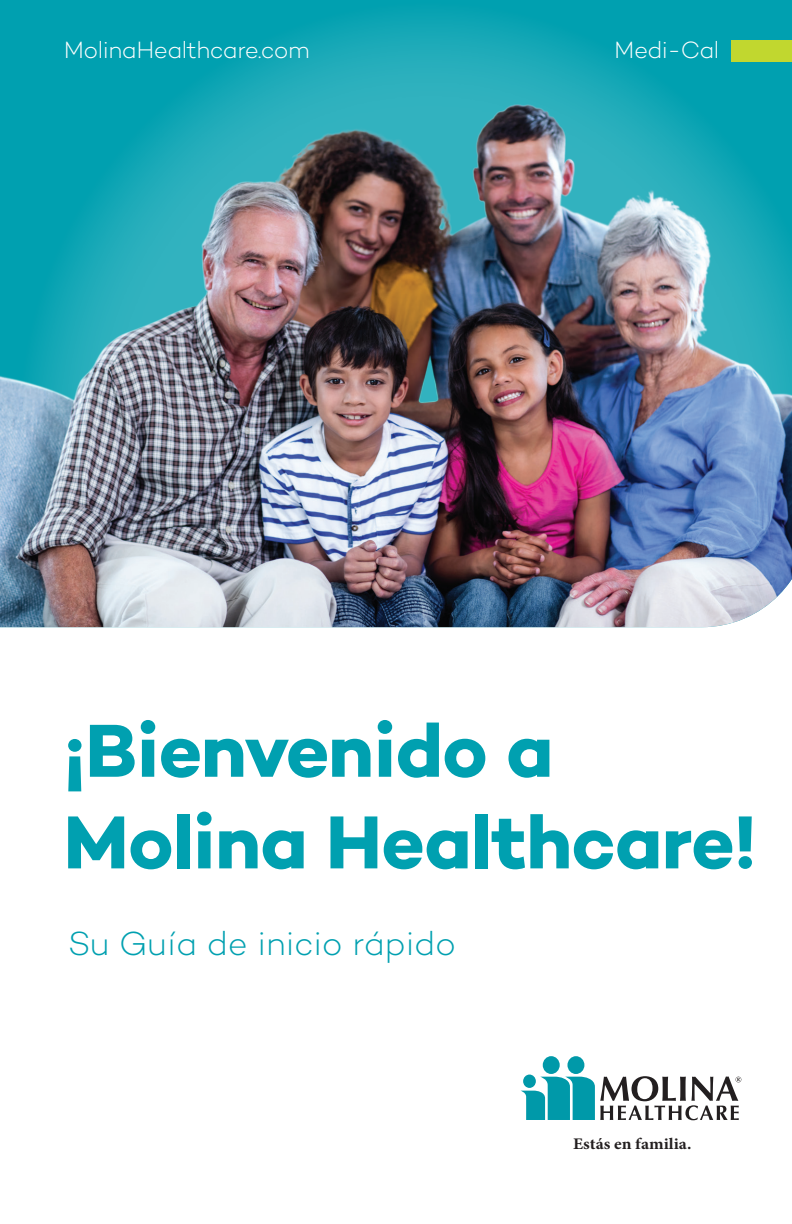
<style>
.page{position:relative;width:792px;height:1224px;background:#fff}
.page>*{position:absolute;margin:0;border:0;box-sizing:border-box;transform-origin:0 0}
.t1{font:700 76.4px/91.6px "Campton";letter-spacing:-.01em;color:#00a0b0}
.t2{font:300 34px "Campton";color:#00a0b0}
.t3{font:300 24px "Campton";letter-spacing:-.02em;color:#fff}
.t4{font:700 16.2px "Minion Pro";color:#231f20;scale:1.07 1}
</style>
<div class="page">
<svg style="left:18px;top:3px;width:774px;height:88px;background:#0aa3b3"></svg>
<img style="left:0;top:91px;width:792px;height:536px">
<div style="left:731px;top:40px;width:61px;height:22px;background:#c1d72f"></div>
<div style="left:567px;top:1056px;width:17px;height:18px;background:#0099a9;border-radius:50%"></div>
<div style="left:543px;top:1056px;width:17px;height:18px;background:#0099a9;border-radius:50%"></div>
<svg style="left:520px;top:1076px;width:221px;height:44px"></svg>
<div style="left:523px;top:1075px;width:13px;height:13px;background:#0099a9;border-radius:50%"></div>
<p class="t3" style="left:64px;top:35px;width:247px">MolinaHealthcare.com</p>
<p class="t3" style="left:611px;top:35px;width:110px">MMedi-Cal</p>
<p class="t3" style="left:139px;top:36px;width:181px">Healthcare.com</p>
<h1 class="t1" style="left:64px;top:704px;width:694px">¡Bienvenido a<br>Molina Healthcare!</h1>
<p class="t2" style="left:68px;top:922px;width:390px">Su Guía de inicio rápido</p>
<p class="t4" style="left:573px;top:1133px;width:112px">Estás en familia.</p>
</div>
